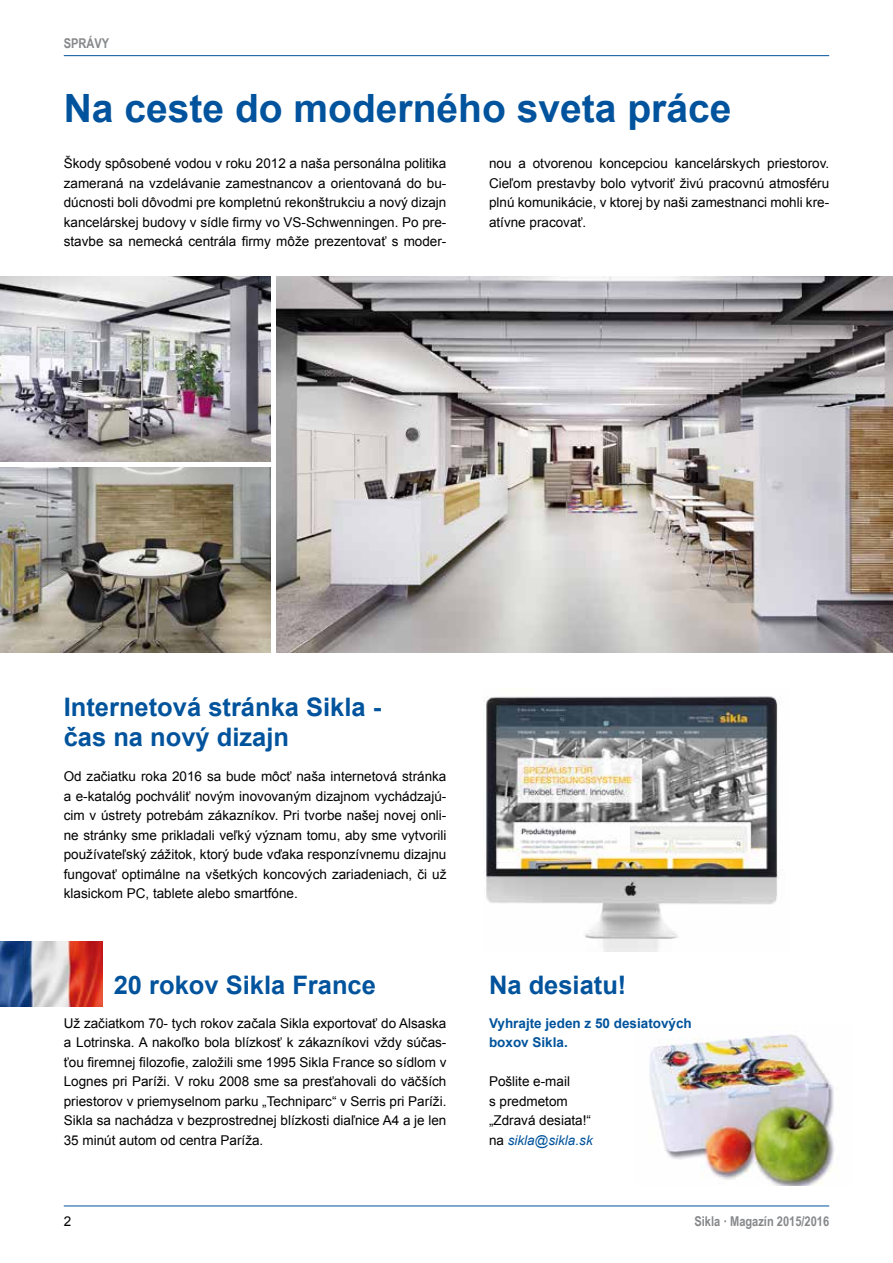
<style>
.page{position:relative;width:893px;height:1263px;background:#fff}
.page>*{position:absolute;margin:0;border:0;box-sizing:border-box;transform-origin:0 0}
.t1{font:700 39px "Arial";color:#00539c}
.t2{font:700 25.5px/30px "Arial";color:#00539c}
.t3{font:13.5px/19.5px "Arial";color:#000;text-align:justify}
.t4{font:700 13.5px/19.5px "Arial";color:#00539c}
.t5{font:700 13.5px "Arial Narrow";color:#86888a}
.s1{font-style:italic;color:#00539c}
</style>
<div class="page">
<img style="left:276px;top:276px;width:617px;height:377px">
<hr style="left:64px;top:1205px;width:765px;height:1px;background:#00539c">
<img style="left:0;top:276px;width:270px;height:185px">
<img style="left:0;top:468px;width:270px;height:185px">
<img style="left:484px;top:696px;width:295px;height:255px">
<img style="left:649px;top:1034px;width:185px;height:151px">
<img style="left:0;top:941px;width:102px;height:65px">
<hr style="left:64px;top:55px;width:765px;height:1px;background:#00539c">
<p class="t5" style="left:64px;top:33px;width:47px">SPRÁVY</p>
<h1 class="t1" style="left:64px;top:82px;width:669px">Na ceste do moderného sveta práce</h1>
<p class="t3" style="left:64px;top:154px;width:384px">Škody spôsobené vodou v roku 2012 a naša personálna politika zameraná na vzdelávanie zamestnancov a orientovaná do bu&shy;dúcnosti boli dôvodmi pre kompletnú rekonštrukciu a nový dizajn kancelárskej budovy v sídle firmy vo VS-Schwenningen. Po pre&shy;stavbe sa nemecká centrála firmy môže prezentovať s moder-</p>
<p class="t3" style="left:489px;top:154px;width:342px">nou a otvorenou koncepciou kancelárskych priestorov.<br>Cieľom prestavby bolo vytvoriť živú pracovnú atmosféru plnú komunikácie, v ktorej by naši zamestnanci mohli kre&shy;atívne pracovať.</p>
<h2 class="t2" style="left:64px;top:693px;width:319px">Internetová stránka Sikla - čas na nový dizajn</h2>
<p class="t3" style="left:64px;top:767px;width:384px">Od začiatku roka 2016 sa bude môcť naša internetová stránka a e-katalóg pochváliť novým inovovaným dizajnom vychádzajú&shy;cim v ústrety potrebám zákazníkov. Pri tvorbe našej novej onli&shy;ne stránky sme prikladali veľký význam tomu, aby sme vytvorili používateľský zážitok, ktorý bude vďaka responzívnemu dizajnu fungovať optimálne na všetkých koncových zariadeniach, či už klasickom PC, tablete alebo smartfóne.</p>
<h2 class="t2" style="left:114px;top:971px;width:264px">20 rokov Sikla France</h2>
<h2 class="t2" style="left:489px;top:971px;width:139px">Na desiatu!</h2>
<p class="t4" style="left:489px;top:1014px;width:204px">Vyhrajte jeden z 50 desiatových boxov Sikla.</p>
<p class="t3" style="left:489px;top:1072px;width:105px;text-align:left">Pošlite e-mail<br>s predmetom „Zdravá desiata!“ na <span class="s1">sikla@sikla.sk</span></p>
<p class="t3" style="left:64px;top:1013px;width:384px">Už začiatkom 70- tych rokov začala Sikla exportovať do Alsaska a Lotrinska. A nakoľko bola blízkosť k zákazníkovi vždy súčas&shy;ťou firemnej filozofie, založili sme 1995 Sikla France so sídlom v Lognes pri Paríži. V roku 2008 sme sa presťahovali do väčších priestorov v priemyselnom parku „Techniparc“ v Serris pri Paríži.<br>Sikla sa nachádza v bezprostrednej blízkosti diaľnice A4 a je len 35 minút autom od centra Paríža.</p>
<p class="t3" style="left:64px;top:1212px;width:9px">2</p>
<p class="t5" style="left:694px;top:1211px;width:136px">Sikla · Magazín 2015/2016</p>
</div>
